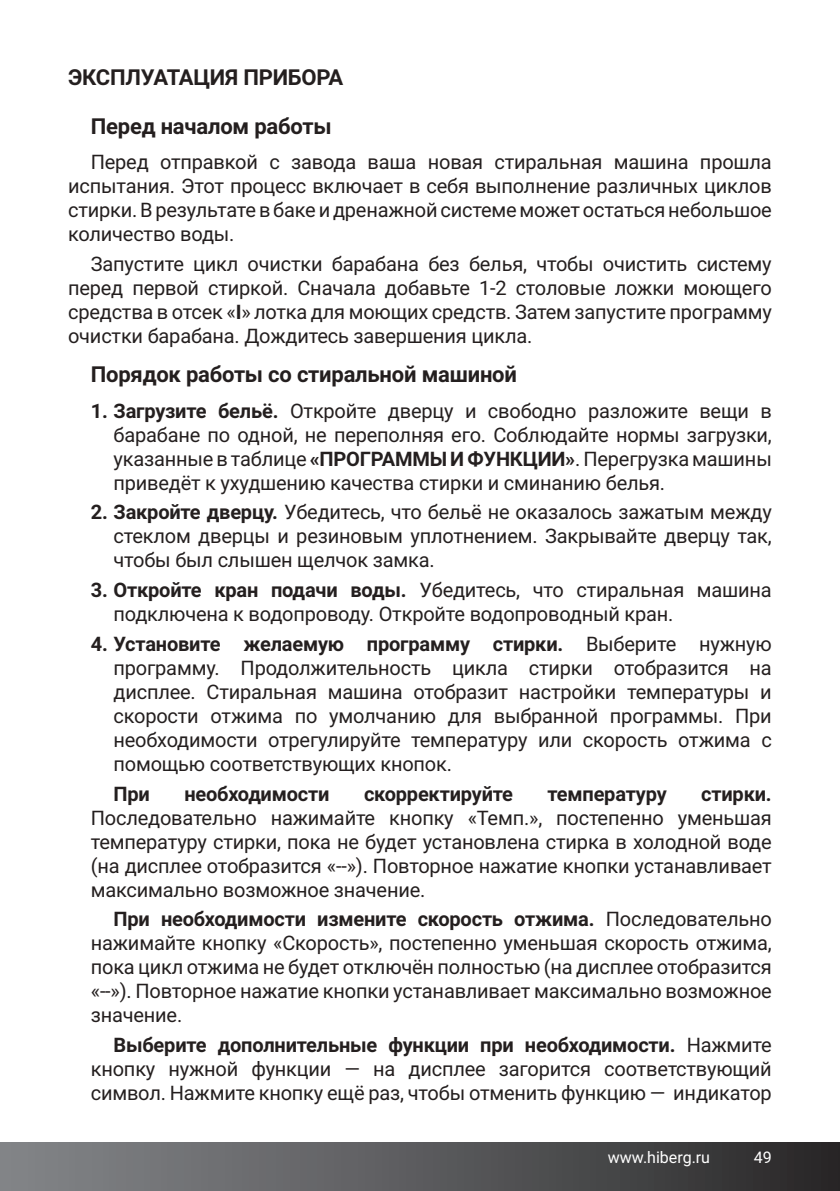
<style>
.page{position:relative;width:840px;height:1191px;background:#fff}
.page>*{position:absolute;margin:0;border:0;box-sizing:border-box;transform-origin:0 0}
.t1{font:700 22px "Roboto";letter-spacing:-.01em;color:#241f1f}
.t2{font:20px/24px "Roboto";letter-spacing:-.01em;color:#241f1f;text-align:justify}
.t3{font:700 20px "Roboto";letter-spacing:-.01em;color:#241f1f}
.t4{font:16px "Roboto";color:#fff}
.s1{font-weight:700}
</style>
<div class="page">
<div style="left:0;top:1142px;width:839px;height:49px;background:linear-gradient(to right,#86888c,#2b2a2b)"></div>
<p class="t1" style="left:68px;top:61px;width:276px">ЭКСПЛУАТАЦИЯ ПРИБОРА</p>
<p class="t1" style="left:91px;top:110px;width:242px">Перед началом работы</p>
<p class="t2" style="left:68px;top:149px;width:704px;text-indent:23px">Перед отправкой с завода ваша новая стиральная машина прошла испытания. Этот процесс включает в себя выполнение различных циклов стирки. В результате в баке и дренажной системе может остаться небольшое количество воды.</p>
<p class="t2" style="left:68px;top:251px;width:704px;text-indent:23px">Запустите цикл очистки барабана без белья, чтобы очистить систему перед первой стиркой. Сначала добавьте 1-2 столовые ложки моющего средства в отсек «<span class="s1">I</span>» лотка для моющих средств. Затем запустите программу очистки барабана. Дождитесь завершения цикла.</p>
<p class="t1" style="left:91px;top:359px;width:427px">Порядок работы со стиральной машиной</p>
<p class="t2" style="left:113px;top:398px;width:659px;text-indent:-23px"><span class="s1">1. Загрузите бельё.</span> Откройте дверцу и свободно разложите вещи в барабане по одной, не переполняя eгo. Соблюдайте нормы загрузки, указанные в таблице <span class="s1">«ПРОГРАММЫ И ФУНКЦИИ»</span>. Перегрузка машины приведёт к ухудшению качества стирки и сминанию белья.</p>
<p class="t2" style="left:113px;top:499px;width:659px;text-indent:-23px"><span class="s1">2. Закройте дверцу.</span> Убедитесь, что бельё не оказалось зажатым между стеклом дверцы и резиновым уплотнением. Закрывайте дверцу так, чтобы был слышен щелчок замка.</p>
<p class="t2" style="left:113px;top:577px;width:659px;text-indent:-23px"><span class="s1">3. Откройте кран подачи воды.</span> Убедитесь, что стиральная машина подключена к водопроводу. Откройте водопроводный кран.</p>
<p class="t2" style="left:113px;top:631px;width:659px;text-indent:-23px"><span class="s1">4. Установите желаемую программу стирки.</span> Выберите нужную программу. Продолжительность цикла стирки отобразится на дисплее. Стиральная машина отобразит настройки температуры и скорости отжима по умолчанию для выбранной программы. При необходимости отрегулируйте температуру или скорость отжима с помощью соответствующих кнопок.</p>
<p class="t3" style="left:113px;top:779px;width:38px">При</p>
<p class="t3" style="left:184px;top:779px;width:146px">необходимости</p>
<p class="t3" style="left:364px;top:779px;width:150px">скорректируйте</p>
<p class="t3" style="left:547px;top:779px;width:121px">температуру</p>
<p class="t3" style="left:700px;top:779px;width:72px">стирки.</p>
<p class="t2" style="left:91px;top:804px;width:682px">Последовательно нажимайте кнопку «Темп.», постепенно уменьшая температуру стирки, пока не будет установлена стирка в холодной воде (на дисплее отобразится «--»). Повторное нажатие кнопки устанавливает максимально возможное значение.</p>
<p class="t2" style="left:91px;top:906px;width:682px;text-indent:23px"><span class="s1">При необходимости измените скорость отжима.</span> Последовательно нажимайте кнопку «Скорость», постепенно уменьшая скорость отжима, пока цикл отжима не будет отключён полностью (на дисплее отобразится «--»). Повторное нажатие кнопки устанавливает максимально возможное значение.</p>
<p class="t2" style="left:91px;top:1032px;width:682px;text-indent:23px"><span class="s1">Выберите дополнительные функции при необходимости.</span> Нажмите кнопку нужной функции — на дисплее загорится соответствующий символ. Нажмите кнопку ещё раз, чтобы отменить функцию — индикатор</p>
<p class="t4" style="left:607px;top:1145px;width:104px">www.hiberg.ru</p>
<p class="t4" style="left:753px;top:1145px;width:19px">49</p>
</div>
